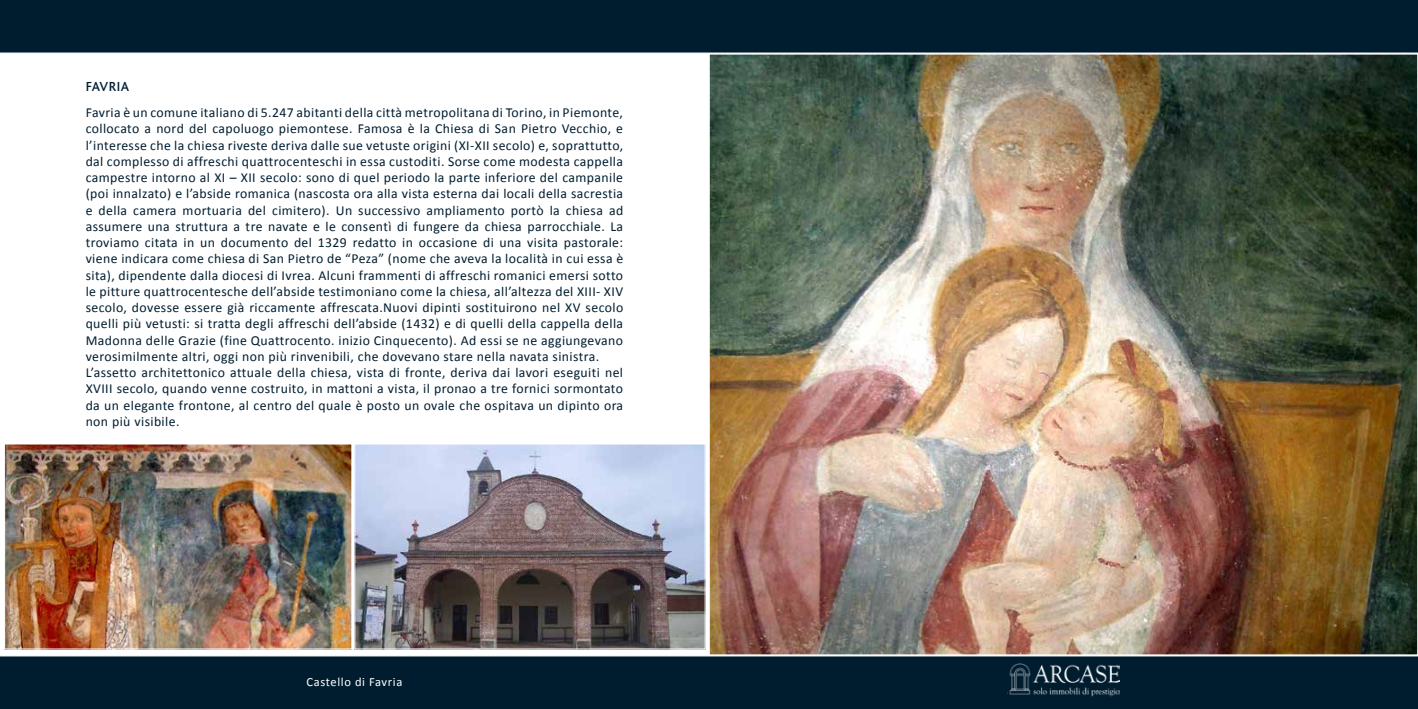
<style>
.page{position:relative;width:1418px;height:709px;background:#fff}
.page>*{position:absolute;margin:0;border:0;box-sizing:border-box;transform-origin:0 0}
.t1{font:13.75px/16.2px "Calibri";letter-spacing:.03em;color:#001d30}
.t2{font:500 13.75px "Bliss";letter-spacing:.03em;color:#001d30}
.t3{font:12.5px "Calibri";letter-spacing:.05em;color:#fff}
</style>
<div class="page">
<div style="left:0;top:656px;width:1417px;height:53px;background:#001d30"></div>
<div style="left:0;top:0;width:1417px;height:53px;background:#001d30"></div>
<img style="left:1007px;top:663px;width:112px;height:37px">
<img style="left:711px;top:56px;width:704px;height:597px">
<img style="left:356px;top:446px;width:347px;height:201px">
<div style="left:354px;top:444px;width:351px;height:205px;border:1px solid #fff"></div>
<img style="left:6px;top:446px;width:344px;height:201px">
<div style="left:4px;top:444px;width:348px;height:205px;border:1px solid #fff"></div>
<p class="t2" style="left:86px;top:80px;width:45px">FAVRIA</p>
<p class="t1" style="left:86px;top:104px;width:539px">Favria è un comune italiano di 5.247 abitanti della città metropolitana di Torino, in Piemonte, collocato a nord del capoluogo piemontese. Famosa è la Chiesa di San Pietro Vecchio, e l’interesse che la chiesa riveste deriva dalle sue vetuste origini (XI-XII secolo) e, soprattutto, dal complesso di affreschi quattrocenteschi in essa custoditi. Sorse come modesta cappella campestre intorno al XI – XII secolo: sono di quel periodo la parte inferiore del campanile (poi innalzato) e l’abside romanica (nascosta ora alla vista esterna dai locali della sacrestia e della camera mortuaria del cimitero). Un successivo ampliamento portò la chiesa ad assumere una struttura a tre navate e le consentì di fungere da chiesa parrocchiale. La troviamo citata in un documento del 1329 redatto in occasione di una visita pastorale: viene indicara come chiesa di San Pietro de “Peza” (nome che aveva la località in cui essa è sita), dipendente dalla diocesi di Ivrea. Alcuni frammenti di affreschi romanici emersi sotto le pitture quattrocentesche dell’abside testimoniano come la chiesa, all’altezza del XIII- XIV secolo, dovesse essere già riccamente affrescata.Nuovi dipinti sostituirono nel XV secolo quelli più vetusti: si tratta degli affreschi dell’abside (1432) e di quelli della cappella della Madonna delle Grazie (fine Quattrocento. inizio Cinquecento). Ad essi se ne aggiungevano verosimilmente altri, oggi non più rinvenibili, che dovevano stare nella navata sinistra.<br>L’assetto architettonico attuale della chiesa, vista di fronte, deriva dai lavori eseguiti nel XVIII secolo, quando venne costruito, in mattoni a vista, il pronao a tre fornici sormontato da un elegante frontone, al centro del quale è posto un ovale che ospitava un dipinto ora non più visibile.</p>
<p class="t3" style="left:306px;top:674px;width:97px">Castello di Favria</p>
</div>
